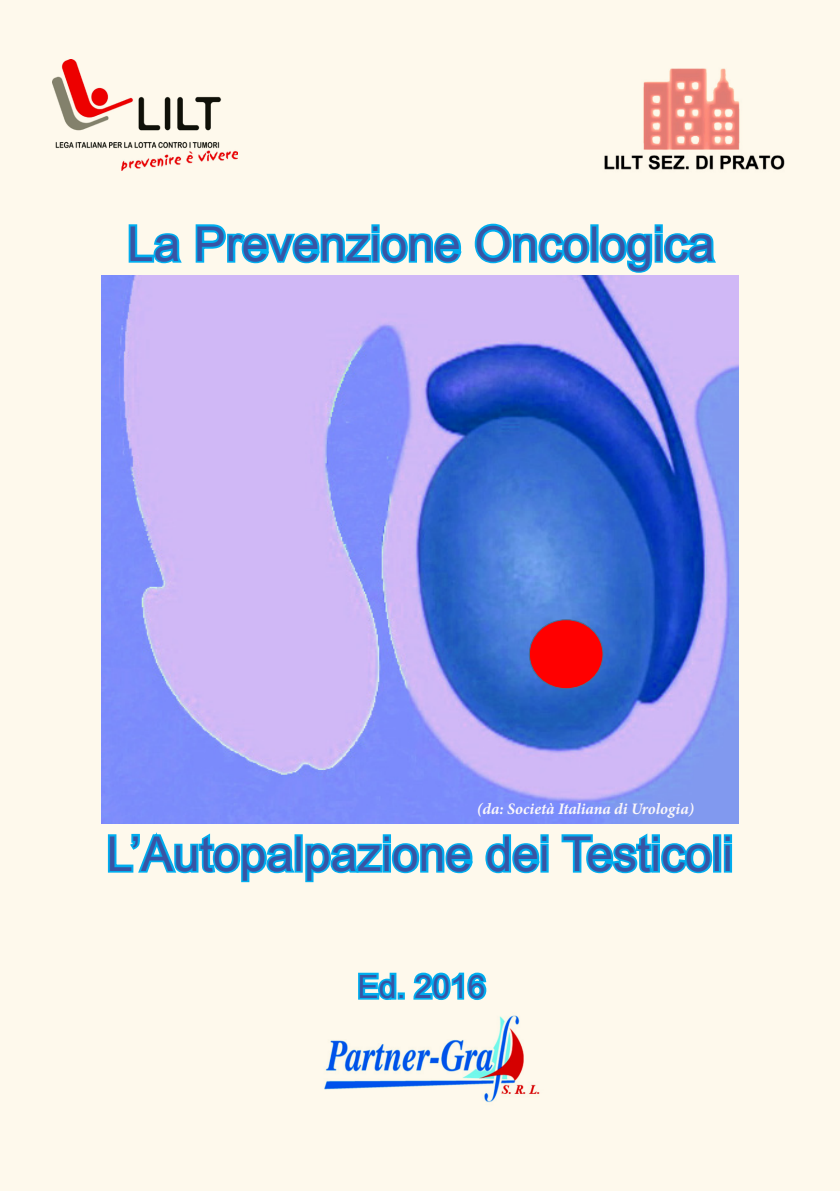
<style>
.page{position:relative;width:840px;height:1191px;background:#fff}
.page>*{position:absolute;margin:0;border:0;box-sizing:border-box;transform-origin:0 0}
.t1{font:48px "Arial";color:#3954a4}
.t2{font:32px "Arial";color:#3954a4}
.t3{font:italic 700 16px "Minion Pro";letter-spacing:-.005em;color:#faf7fa}
</style>
<div class="page">
<div style="left:0;top:0;width:839px;height:1191px;background:#fef9ec"></div>
<img style="left:53px;top:60px;width:185px;height:111px">
<img style="left:324px;top:1015px;width:216px;height:87px">
<img style="left:604px;top:68px;width:181px;height:102px">
<img style="left:101px;top:276px;width:637px;height:547px">
<svg style="left:106px;top:823px;width:369px;height:60px"></svg>
<svg style="left:485px;top:834px;width:57px;height:40px"></svg>
<div style="left:540px;top:834px;width:8px;height:9px;border:4px solid #00aeef"></div>
<div style="left:540px;top:843px;width:8px;height:29px;border:4px solid #00aeef"></div>
<svg style="left:561px;top:833px;width:153px;height:41px"></svg>
<div style="left:712px;top:834px;width:8px;height:38px;border:4px solid #00aeef"></div>
<div style="left:723px;top:834px;width:8px;height:9px;border:4px solid #00aeef"></div>
<div style="left:723px;top:843px;width:8px;height:29px;border:4px solid #00aeef"></div>
<svg style="left:128px;top:224px;width:54px;height:40px"></svg>
<svg style="left:195px;top:224px;width:267px;height:40px"></svg>
<svg style="left:474px;top:223px;width:179px;height:50px"></svg>
<div style="left:654px;top:224px;width:8px;height:9px;border:4px solid #00aeef"></div>
<div style="left:654px;top:234px;width:8px;height:29px;border:4px solid #00aeef"></div>
<svg style="left:660px;top:230px;width:56px;height:34px"></svg>
<svg style="left:358px;top:972px;width:40px;height:28px"></svg>
<div style="left:397px;top:992px;width:7px;height:7px;border:4px solid #00aeef"></div>
<svg style="left:413px;top:972px;width:74px;height:28px"></svg>
<div style="left:529px;top:619px;width:73px;height:69px;background:#f00;border-radius:50%"></div>
<div style="left:528px;top:619px;width:75px;height:70px;border:1px solid #41719c;border-radius:50%"></div>
<p class="t1" style="left:127px;top:212px;width:588px">La Prevenzione Oncologica</p>
<p class="t3" style="left:476px;top:797px;width:219px">(da: Società Italiana di Urologia)</p>
<p class="t1" style="left:106px;top:822px;width:628px">L’Autopalpazione dei Testicoli</p>
<p class="t2" style="left:357px;top:965px;width:130px">Ed. 2016</p>
</div>
